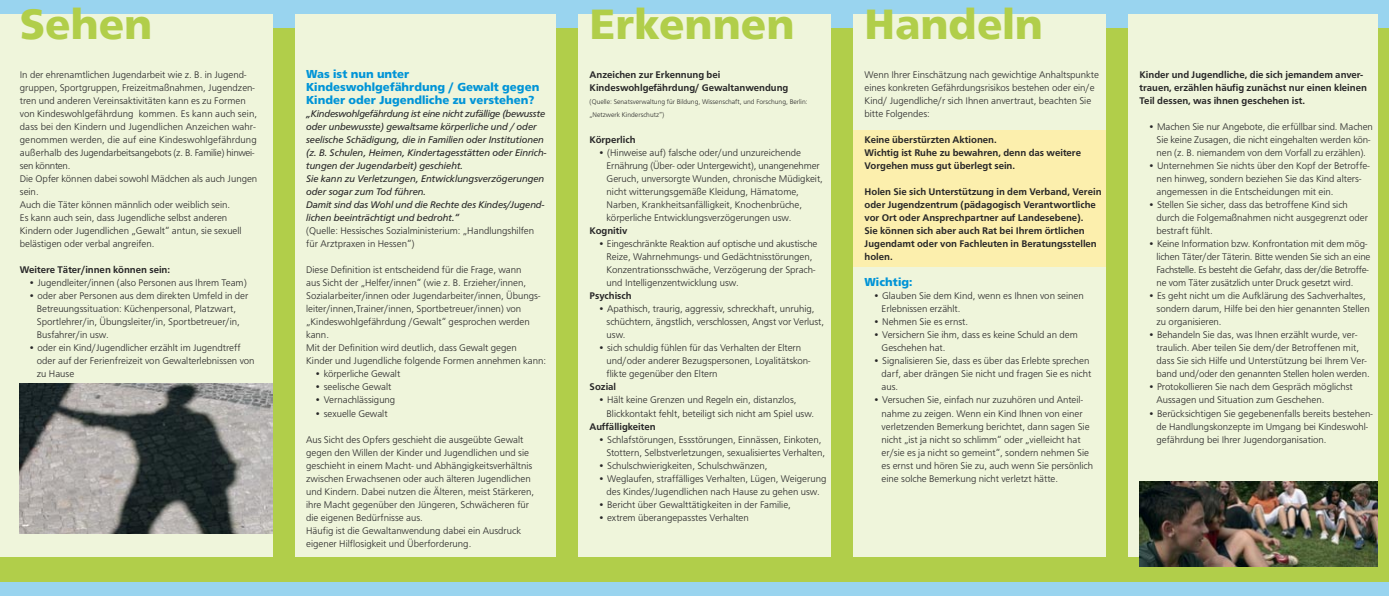
<style>
.page{position:relative;width:1389px;height:596px;background:#fff}
.page>*{position:absolute;margin:0;border:0;box-sizing:border-box;transform-origin:0 0}
.t1{font:700 44px "F015 T";color:#b1ce4a}
.t2{font:700 12px/13px "F015 T";color:#0094d7}
.t3{font:300 10px/13px "F015 T";color:#272627}
.t4{font:500 10px/13px "F015 T";color:#272627}
.t5{font:italic 10px/13px "F015 T";color:#272627}
.t6{font:300 7px/13px "F015 T";color:#272627}
</style>
<div class="page">
<div style="left:0;top:0;width:1389px;height:595px;background:#99d4ef"></div>
<div style="left:0;top:28px;width:1389px;height:553px;background:#b1ce4a"></div>
<div style="left:0;top:14px;width:272px;height:542px;background:#eff5db"></div>
<div style="left:295px;top:14px;width:261px;height:542px;background:#eff5db"></div>
<div style="left:578px;top:14px;width:253px;height:542px;background:#eff5db"></div>
<div style="left:853px;top:14px;width:253px;height:542px;background:#eff5db"></div>
<div style="left:1128px;top:14px;width:250px;height:542px;background:#eff5db"></div>
<div style="left:853px;top:130px;width:253px;height:136px;background:#fcefad"></div>
<img style="left:1140px;top:481px;width:238px;height:85px">
<img style="left:20px;top:384px;width:252px;height:149px">
<h1 class="t1" style="left:20px;top:8px;width:134px">Sehen</h1>
<h1 class="t1" style="left:590px;top:8px;width:206px">Erkennen</h1>
<h1 class="t1" style="left:865px;top:8px;width:180px">Handeln</h1>
<p class="t3" style="left:20px;top:69px;width:239px">In der ehrenamtlichen Jugendarbeit wie z. B. in Jugend&shy;gruppen, Sportgruppen, Freizeitmaßnahmen, Jugendzen&shy;tren und anderen Vereinsaktivitäten kann es zu Formen von Kindeswohlgefährdung kommen. Es kann auch sein, dass bei den Kindern und Jugendlichen Anzeichen wahr&shy;genommen werden, die auf eine Kindeswohlgefährdung außerhalb des Jugendarbeitsangebots (z. B. Familie) hinwei&shy;sen könnten.<br>Die Opfer können dabei sowohl Mädchen als auch Jungen sein.<br>Auch die Täter können männlich oder weiblich sein.<br>Es kann auch sein, dass Jugendliche selbst anderen Kindern oder Jugendlichen „Gewalt“ antun, sie sexuell belästigen oder verbal angreifen.</p>
<p class="t4" style="left:20px;top:264px;width:152px">Weitere Täter/innen können sein:</p>
<p class="t3" style="left:28px;top:277px;width:220px">• Jugendleiter/innen (also Personen aus Ihrem Team)</p>
<p class="t3" style="left:37px;top:290px;width:213px;text-indent:-9px">• oder aber Personen aus dem direkten Umfeld in der Betreuungssituation: Küchenpersonal, Platzwart, Sportlehrer/in, Übungsleiter/in, Sportbetreuer/in, Busfahrer/in usw.</p>
<p class="t3" style="left:37px;top:342px;width:219px;text-indent:-9px">• oder ein Kind/Jugendlicher erzählt im Jugendtreff oder auf der Ferienfreizeit von Gewalterlebnissen von zu Hause</p>
<p class="t2" style="left:306px;top:68px;width:235px">Was ist nun unter<br>Kindeswohlgefährdung / Gewalt gegen<br>Kinder oder Jugendliche zu verstehen?</p>
<p class="t5" style="left:306px;top:108px;width:242px">„Kindeswohlgefährdung ist eine nicht zufällige (bewusste oder unbewusste) gewaltsame körperliche und / oder seelische Schädigung, die in Familien oder Institutionen (z. B. Schulen, Heimen, Kindertagesstätten oder Einrich&shy;tungen der Jugendarbeit) geschieht.<br>Sie kann zu Verletzungen, Entwicklungsverzögerungen oder sogar zum Tod führen.<br>Damit sind das Wohl und die Rechte des Kindes/Jugend - lichen beeinträchtigt und bedroht.“</p>
<p class="t3" style="left:306px;top:225px;width:229px">(Quelle: Hessisches Sozialministerium: „Handlungshilfen für Arztpraxen in Hessen“)</p>
<p class="t3" style="left:306px;top:264px;width:241px">Diese Definition ist entscheidend für die Frage, wann<br>aus Sicht der „Helfer/innen“ (wie z. B. Erzieher/innen, Sozialarbeiter/innen oder Jugendarbeiter/innen, Übungs&shy;leiter/innen,Trainer/innen, Sportbetreuer/innen) von „Kindeswohlgefährdung /Gewalt“ gesprochen werden kann.<br>Mit der Definition wird deutlich, dass Gewalt gegen Kinder und Jugendliche folgende Formen annehmen kann:</p>
<p class="t3" style="left:315px;top:368px;width:87px">• körperliche Gewalt</p>
<p class="t3" style="left:315px;top:381px;width:78px">• seelische Gewalt</p>
<p class="t3" style="left:315px;top:394px;width:82px">• Vernachlässigung</p>
<p class="t3" style="left:315px;top:407px;width:74px">• sexuelle Gewalt</p>
<p class="t3" style="left:306px;top:433px;width:230px">Aus Sicht des Opfers geschieht die ausgeübte Gewalt gegen den Willen der Kinder und Jugendlichen und sie geschieht in einem Macht- und Abhängigkeitsverhältnis zwischen Erwachsenen oder auch älteren Jugendlichen und Kindern. Dabei nutzen die Älteren, meist Stärkeren, ihre Macht gegenüber den Jüngeren, Schwächeren für die eigenen Bedürfnisse aus.<br>Häufig ist die Gewaltanwendung dabei ein Ausdruck eigener Hilflosigkeit und Überforderung.</p>
<p class="t4" style="left:590px;top:69px;width:200px">Anzeichen zur Erkennung bei<br>Kindeswohlgefährdung/ Gewaltanwendung</p>
<p class="t6" style="left:590px;top:96px;width:220px">(Quelle: Senatsverwaltung für Bildung, Wissenschaft, und Forschung, Berlin: „Netzwerk Kinderschutz“)</p>
<p class="t4" style="left:590px;top:134px;width:47px">Körperlich</p>
<p class="t3" style="left:607px;top:147px;width:218px;text-indent:-9px">• (Hinweise auf) falsche oder/und unzureichende Ernährung (Über- oder Untergewicht), unangenehmer Geruch, unversorgte Wunden, chronische Müdigkeit, nicht witterungsgemäße Kleidung, Hämatome, Narben, Krankheitsanfälligkeit, Knochenbrüche, körperliche Entwicklungsverzögerungen usw.</p>
<p class="t4" style="left:590px;top:225px;width:39px">Kognitiv</p>
<p class="t3" style="left:607px;top:238px;width:212px;text-indent:-9px">• Eingeschränkte Reaktion auf optische und akustische Reize, Wahrnehmungs- und Gedächtnisstörungen, Konzentrationsschwäche, Verzögerung der Sprach&shy;und Intelligenzentwicklung usw.</p>
<p class="t4" style="left:590px;top:290px;width:44px">Psychisch</p>
<p class="t3" style="left:607px;top:303px;width:219px;text-indent:-9px">• Apathisch, traurig, aggressiv, schreckhaft, unruhig, schüchtern, ängstlich, verschlossen, Angst vor Verlust, usw.</p>
<p class="t3" style="left:607px;top:342px;width:205px;text-indent:-9px">• sich schuldig fühlen für das Verhalten der Eltern und/oder anderer Bezugspersonen, Loyalitätskon - flikte gegenüber den Eltern</p>
<p class="t4" style="left:590px;top:381px;width:28px">Sozial</p>
<p class="t3" style="left:607px;top:394px;width:209px;text-indent:-9px">• Hält keine Grenzen und Regeln ein, distanzlos,<br>Blickkontakt fehlt, beteiligt sich nicht am Spiel usw.</p>
<p class="t4" style="left:590px;top:420px;width:68px">Auffälligkeiten</p>
<p class="t3" style="left:607px;top:433px;width:220px;text-indent:-9px">• Schlafstörungen, Essstörungen, Einnässen, Einkoten,<br>Stottern, Selbstverletzungen, sexualisiertes Verhalten,</p>
<p class="t3" style="left:598px;top:459px;width:171px">• Schulschwierigkeiten, Schulschwänzen,</p>
<p class="t3" style="left:598px;top:472px;width:230px;text-align:center">• Weglaufen, straffälliges Verhalten, Lügen, Weigerung des Kindes/Jugendlichen nach Hause zu gehen usw.</p>
<p class="t3" style="left:598px;top:498px;width:194px">• Bericht über Gewalttätigkeiten in der Familie,</p>
<p class="t3" style="left:598px;top:511px;width:152px">• extrem überangepasstes Verhalten</p>
<p class="t3" style="left:865px;top:69px;width:236px">Wenn Ihrer Einschätzung nach gewichtige Anhaltspunkte eines konkreten Gefährdungsrisikos bestehen oder ein/e Kind/ Jugendliche/r sich Ihnen anvertraut, beachten Sie bitte Folgendes:</p>
<p class="t4" style="left:865px;top:134px;width:218px">Keine überstürzten Aktionen.<br>Wichtig ist Ruhe zu bewahren, denn das weitere<br>Vorgehen muss gut überlegt sein.</p>
<p class="t4" style="left:865px;top:186px;width:238px">Holen Sie sich Unterstützung in dem Verband, Verein oder Jugendzentrum (pädagogisch Verantwortliche vor Ort oder Ansprechpartner auf Landesebene).<br>Sie können sich aber auch Rat bei Ihrem örtlichen Jugendamt oder von Fachleuten in Beratungsstellen holen.</p>
<p class="t2" style="left:865px;top:276px;width:49px">Wichtig:</p>
<p class="t3" style="left:882px;top:290px;width:204px;text-indent:-9px">• Glauben Sie dem Kind, wenn es Ihnen von seinen<br>Erlebnissen erzählt.</p>
<p class="t3" style="left:873px;top:316px;width:97px">• Nehmen Sie es ernst.</p>
<p class="t3" style="left:882px;top:329px;width:198px;text-indent:-9px">• Versichern Sie ihm, dass es keine Schuld an dem<br>Geschehen hat.</p>
<p class="t3" style="left:882px;top:355px;width:211px;text-indent:-9px">• Signalisieren Sie, dass es über das Erlebte sprechen darf, aber drängen Sie nicht und fragen Sie es nicht aus.</p>
<p class="t3" style="left:882px;top:394px;width:213px;text-indent:-9px">• Versuchen Sie, einfach nur zuzuhören und Anteil - nahme zu zeigen. Wenn ein Kind Ihnen von einer verletzenden Bemerkung berichtet, dann sagen Sie nicht „ist ja nicht so schlimm“ oder „vielleicht hat er/sie es ja nicht so gemeint“, sondern nehmen Sie es ernst und hören Sie zu, auch wenn Sie persönlich eine solche Bemerkung nicht verletzt hätte.</p>
<p class="t4" style="left:1140px;top:69px;width:229px">Kinder und Jugendliche, die sich jemandem anver&shy;trauen, erzählen häufig zunächst nur einen kleinen<br>Teil dessen, was ihnen geschehen ist.</p>
<p class="t3" style="left:1157px;top:121px;width:218px;text-indent:-9px">• Machen Sie nur Angebote, die erfüllbar sind. Machen<br>Sie keine Zusagen, die nicht eingehalten werden kön&shy;nen (z. B. niemandem von dem Vorfall zu erzählen).</p>
<p class="t3" style="left:1157px;top:160px;width:215px;text-indent:-9px">• Unternehmen Sie nichts über den Kopf der Betroffe&shy;nen hinweg, sondern beziehen Sie das Kind alters - angemessen in die Entscheidungen mit ein.</p>
<p class="t3" style="left:1157px;top:199px;width:213px;text-indent:-9px">• Stellen Sie sicher, dass das betroffene Kind sich durch die Folgemaßnahmen nicht ausgegrenzt oder bestraft fühlt.</p>
<p class="t3" style="left:1157px;top:238px;width:215px;text-indent:-9px">• Keine Information bzw. Konfrontation mit dem mög - lichen Täter/der Täterin. Bitte wenden Sie sich an eine Fachstelle. Es besteht die Gefahr, dass der/die Betroffe&shy;ne vom Täter zusätzlich unter Druck gesetzt wird.</p>
<p class="t3" style="left:1157px;top:290px;width:215px;text-indent:-9px">• Es geht nicht um die Aufklärung des Sachverhaltes, sondern darum, Hilfe bei den hier genannten Stellen zu organisieren.</p>
<p class="t3" style="left:1157px;top:329px;width:215px;text-indent:-9px">• Behandeln Sie das, was Ihnen erzählt wurde, ver - traulich. Aber teilen Sie dem/der Betroffenen mit, dass Sie sich Hilfe und Unterstützung bei Ihrem Ver&shy;band und/oder den genannten Stellen holen werden.</p>
<p class="t3" style="left:1157px;top:381px;width:198px;text-indent:-9px">• Protokollieren Sie nach dem Gespräch möglichst<br>Aussagen und Situation zum Geschehen.</p>
<p class="t3" style="left:1157px;top:407px;width:218px;text-indent:-9px">• Berücksichtigen Sie gegebenenfalls bereits bestehen&shy;de Handlungskonzepte im Umgang bei Kindeswohl - gefährdung bei Ihrer Jugendorganisation.</p>
</div>
